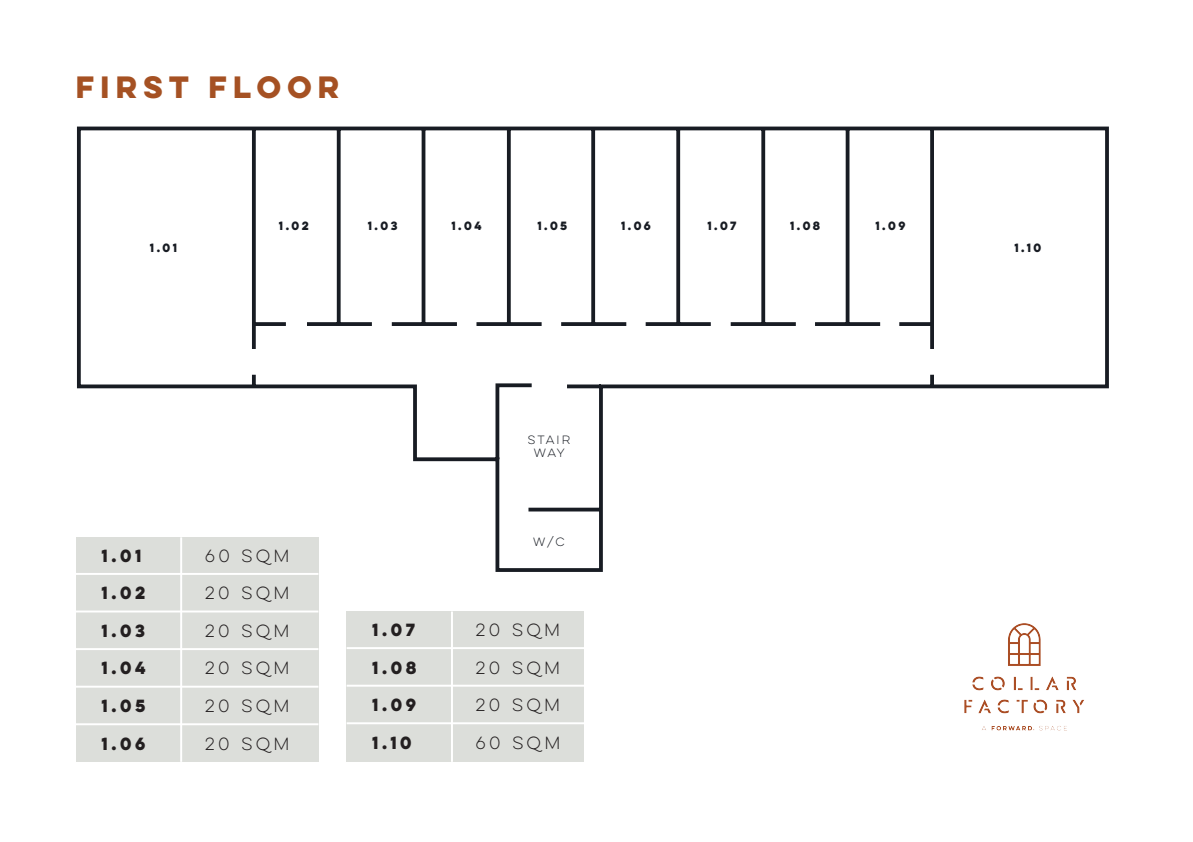
<style>
.page{position:relative;width:1193px;height:842px;background:#fff}
.page>*{position:absolute;margin:0;border:0;box-sizing:border-box;transform-origin:0 0}
.t1{font:700 27.65px "Lulo Clean One";color:#a55123}
.t2{font:15.8px "Lulo Clean One";color:#231f20}
.t3{font:700 15.8px "Lulo Clean One";color:#231f20}
.t4{font:700 10.8px "Lulo Clean One";color:#181c23}
.t5{font:10.8px/12.9px "Lulo Clean One";letter-spacing:-.04em;color:#181c23;text-align:center}
</style>
<div class="page">
<svg style="left:77px;top:126px;width:1032px;height:448px"></svg>
<div style="left:346px;top:611px;width:238px;height:151px;background:#dcdeda"></div>
<div style="left:76px;top:537px;width:242px;height:225px;background:#dcdeda"></div>
<hr style="left:346px;top:647px;width:238px;height:2px;background:#fff">
<hr style="left:76px;top:573px;width:242px;height:2px;background:#fff">
<hr style="left:346px;top:685px;width:238px;height:2px;background:#fff">
<hr style="left:76px;top:610px;width:242px;height:2px;background:#fff">
<hr style="left:346px;top:722px;width:238px;height:2px;background:#fff">
<hr style="left:76px;top:648px;width:242px;height:2px;background:#fff">
<hr style="left:76px;top:686px;width:242px;height:2px;background:#fff">
<hr style="left:76px;top:723px;width:242px;height:2px;background:#fff">
<hr style="left:451px;top:611px;width:2px;height:151px;background:#fff">
<hr style="left:180px;top:537px;width:2px;height:225px;background:#fff">
<img style="left:925px;top:566px;width:184px;height:165px">
<h1 class="t1" style="left:76px;top:74px;width:271px">FIRST FLOOR</h1>
<p class="t4" style="left:279px;top:221px;width:34px">1.02</p>
<p class="t4" style="left:367px;top:221px;width:34px">1.03</p>
<p class="t4" style="left:451px;top:221px;width:34px">1.04</p>
<p class="t4" style="left:537px;top:221px;width:34px">1.05</p>
<p class="t4" style="left:621px;top:221px;width:34px">1.06</p>
<p class="t4" style="left:707px;top:221px;width:33px">1.07</p>
<p class="t4" style="left:789px;top:221px;width:34px">1.08</p>
<p class="t4" style="left:875px;top:221px;width:34px">1.09</p>
<p class="t4" style="left:150px;top:242px;width:31px">1.01</p>
<p class="t4" style="left:1014px;top:242px;width:31px">1.10</p>
<p class="t3" style="left:101px;top:548px;width:45px">1.01</p>
<p class="t3" style="left:101px;top:586px;width:49px">1.02</p>
<p class="t3" style="left:101px;top:623px;width:49px">1.03</p>
<p class="t3" style="left:101px;top:661px;width:49px">1.04</p>
<p class="t3" style="left:101px;top:698px;width:49px">1.05</p>
<p class="t3" style="left:101px;top:736px;width:49px">1.06</p>
<p class="t2" style="left:205px;top:548px;width:89px">60 SQM</p>
<p class="t2" style="left:205px;top:586px;width:89px">20 SQM</p>
<p class="t2" style="left:205px;top:623px;width:89px">20 SQM</p>
<p class="t2" style="left:205px;top:661px;width:89px">20 SQM</p>
<p class="t2" style="left:205px;top:698px;width:89px">20 SQM</p>
<p class="t2" style="left:205px;top:736px;width:89px">20 SQM</p>
<p class="t3" style="left:372px;top:622px;width:48px">1.07</p>
<p class="t3" style="left:372px;top:660px;width:49px">1.08</p>
<p class="t3" style="left:372px;top:697px;width:49px">1.09</p>
<p class="t3" style="left:372px;top:735px;width:44px">1.10</p>
<p class="t5" style="left:527px;top:434px;width:46px">STAIR<br>WAY</p>
<p class="t5" style="left:533px;top:536px;width:35px">W/C</p>
<p class="t2" style="left:475px;top:622px;width:89px">20 SQM</p>
<p class="t2" style="left:475px;top:660px;width:89px">20 SQM</p>
<p class="t2" style="left:475px;top:697px;width:89px">20 SQM</p>
<p class="t2" style="left:475px;top:735px;width:89px">60 SQM</p>
</div>
